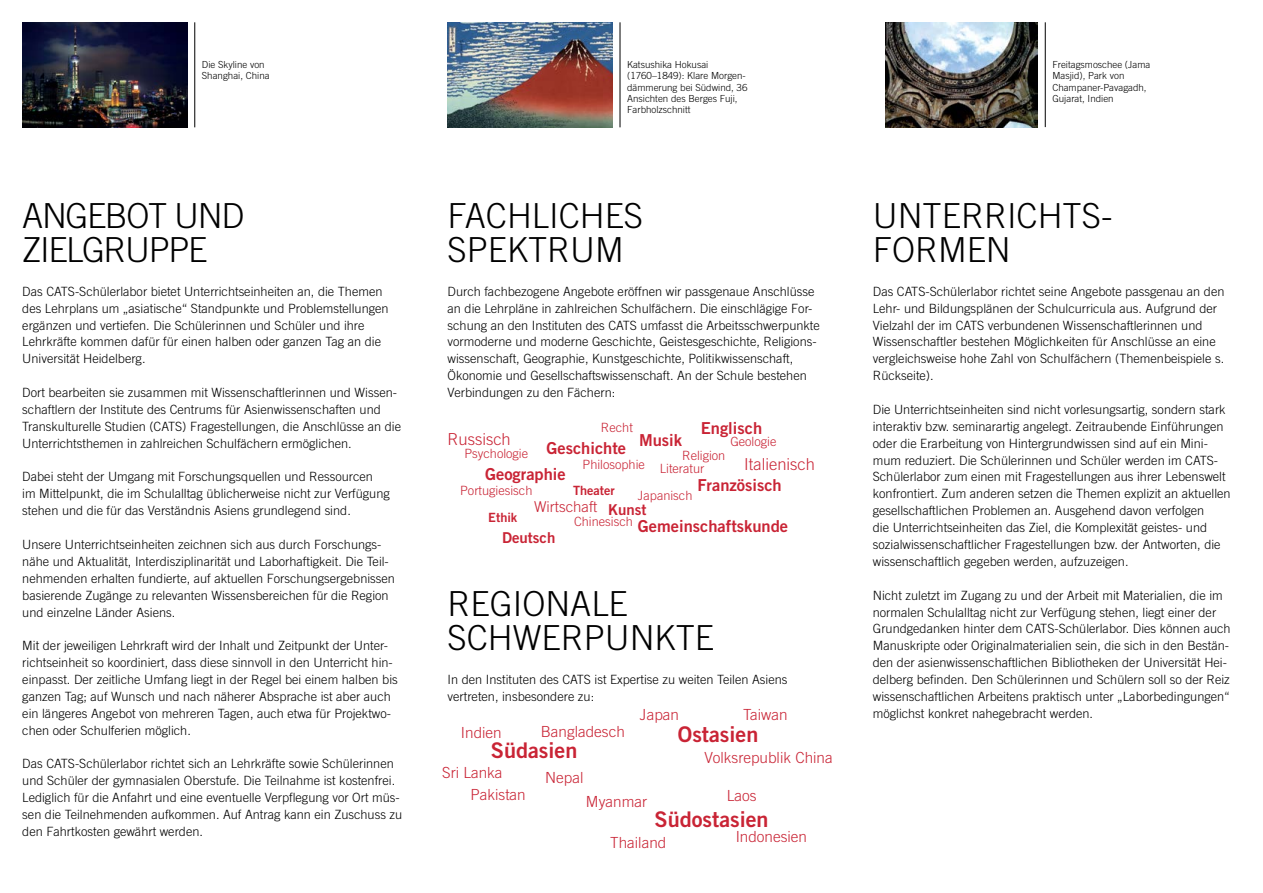
<style>
.page{position:relative;width:1263px;height:893px;background:#fff}
.page>*{position:absolute;margin:0;border:0;box-sizing:border-box;transform-origin:0 0}
.t1{font:300 34.5px/33.8px "Trade Gothic LT Std";color:#000}
.t2{font:300 34.5px/33.8px "Trade Gothic LT Std";letter-spacing:-.04em;color:#000}
.t3{font:21.6px "Trade Gothic LT Std Bd 2";color:#c92435}
.t4{font:16.5px/26.2px "Trade Gothic LT Std Bd 2";color:#c92435}
.t5{font:300 16.5px "Trade Gothic LT Std";color:#c92435}
.t6{font:300 15.3px "Trade Gothic LT Std";color:#c92435}
.t7{font:15px "Trade Gothic LT Std Bd 2";color:#c92435}
.t8{font:300 15px "Trade Gothic LT Std";color:#c92435}
.t9{font:300 12.75px/17px "Trade Gothic LT Std";color:#000}
.t10{font:300 12.75px "Trade Gothic LT Std";color:#c92435}
.t11{font:12.75px "Trade Gothic LT Std Bd 2";color:#c92435}
.t12{font:300 9.75px/11.2px "Trade Gothic LT Std";color:#000}
</style>
<div class="page">
<hr style="left:1045px;top:22px;width:1px;height:105px;background:#000">
<img style="left:885px;top:22px;width:153px;height:105px">
<img style="left:22px;top:22px;width:165px;height:105px">
<img style="left:448px;top:22px;width:164px;height:105px">
<hr style="left:194px;top:22px;width:1px;height:105px;background:#000">
<hr style="left:620px;top:22px;width:1px;height:105px;background:#000">
<p class="t12" style="left:202px;top:59px;width:69px">Die Skyline von<br>Shanghai, China</p>
<p class="t12" style="left:627px;top:59px;width:122px">Katsushika Hokusai (1760–1849): Klare Morgen&shy;dämmerung bei Südwind, 36<br>Ansichten des Berges Fuji,<br>Farbholzschnitt</p>
<h1 class="t2" style="left:22px;top:199px;width:224px">ANGEBOT UND<br>ZIELGRUPPE</h1>
<h1 class="t1" style="left:448px;top:199px;width:197px">FACHLICHES<br>SPEKTRUM</h1>
<p class="t9" style="left:448px;top:283px;width:374px">Durch fachbezogene Angebote eröffnen wir passgenaue Anschlüsse an die Lehrpläne in zahlreichen Schulfächern. Die einschlägige For&shy;schung an den Instituten des CATS umfasst die Arbeitsschwerpunkte vormoderne und moderne Geschichte, Geistesgeschichte, Religions&shy;wissenschaft, Geographie, Kunstgeschichte, Politikwissenschaft, Ökonomie und Gesellschaftswissenschaft. An der Schule bestehen Verbindungen zu den Fächern:</p>
<p class="t9" style="left:22px;top:283px;width:368px">Das CATS-Schülerlabor bietet Unterrichtseinheiten an, die Themen des Lehrplans um „asiatische“ Standpunkte und Problemstellungen ergänzen und vertiefen. Die Schülerinnen und Schüler und ihre Lehrkräfte kommen dafür für einen halben oder ganzen Tag an die Universität Heidelberg.</p>
<p class="t9" style="left:22px;top:384px;width:380px">Dort bearbeiten sie zusammen mit Wissenschaftlerinnen und Wissen&shy;schaftlern der Institute des Centrums für Asienwissenschaften und Transkulturelle Studien (CATS) Fragestellungen, die Anschlüsse an die Unterrichtsthemen in zahlreichen Schulfächern ermöglichen.</p>
<p class="t9" style="left:22px;top:468px;width:369px">Dabei steht der Umgang mit Forschungsquellen und Ressourcen<br>im Mittelpunkt, die im Schulalltag üblicherweise nicht zur Verfügung stehen und die für das Verständnis Asiens grundlegend sind.</p>
<p class="t9" style="left:22px;top:536px;width:374px">Unsere Unterrichtseinheiten zeichnen sich aus durch Forschungs&shy;nähe und Aktualität, Interdisziplinarität und Laborhaftigkeit. Die Teil&shy;nehmenden erhalten fundierte, auf aktuellen Forschungsergebnissen basierende Zugänge zu relevanten Wissensbereichen für die Region und einzelne Länder Asiens.</p>
<p class="t9" style="left:22px;top:637px;width:377px">Mit der jeweiligen Lehrkraft wird der Inhalt und Zeitpunkt der Unter&shy;richtseinheit so koordiniert, dass diese sinnvoll in den Unterricht hin&shy;einpasst. Der zeitliche Umfang liegt in der Regel bei einem halben bis ganzen Tag; auf Wunsch und nach näherer Absprache ist aber auch ein längeres Angebot von mehreren Tagen, auch etwa für Projektwo&shy;chen oder Schulferien möglich.</p>
<p class="t9" style="left:22px;top:755px;width:382px">Das CATS-Schülerlabor richtet sich an Lehrkräfte sowie Schülerinnen und Schüler der gymnasialen Oberstufe. Die Teilnahme ist kostenfrei.<br>Lediglich für die Anfahrt und eine eventuelle Verpflegung vor Ort müs&shy;sen die Teilnehmenden aufkommen. Auf Antrag kann ein Zuschuss zu den Fahrtkosten gewährt werden.</p>
<p class="t4" style="left:701px;top:415px;width:63px">Englisch</p>
<p class="t10" style="left:601px;top:420px;width:33px">Recht</p>
<p class="t5" style="left:448px;top:430px;width:65px">Russisch</p>
<p class="t4" style="left:639px;top:427px;width:45px">Musik</p>
<p class="t10" style="left:660px;top:460px;width:46px">Literatur</p>
<p class="t10" style="left:730px;top:434px;width:48px">Geologie</p>
<p class="t4" style="left:485px;top:434px;width:143px;text-indent:61px">Geschichte<br>Geographie</p>
<p class="t10" style="left:464px;top:446px;width:65px">Psychologie</p>
<p class="t10" style="left:682px;top:448px;width:45px">Religion</p>
<p class="t5" style="left:744px;top:454px;width:72px">Italienisch</p>
<p class="t10" style="left:583px;top:457px;width:64px">Philosophie</p>
<p class="t4" style="left:697px;top:471px;width:86px">Französisch</p>
<p class="t11" style="left:573px;top:483px;width:43px">Theater</p>
<p class="t10" style="left:460px;top:483px;width:74px">Portugiesisch</p>
<p class="t10" style="left:638px;top:488px;width:56px">Japanisch</p>
<p class="t8" style="left:534px;top:498px;width:65px">Wirtschaft</p>
<p class="t7" style="left:608px;top:500px;width:40px">Kunst</p>
<p class="t11" style="left:488px;top:509px;width:31px">Ethik</p>
<p class="t10" style="left:574px;top:514px;width:60px">Chinesisch</p>
<p class="t4" style="left:638px;top:513px;width:152px">Gemeinschaftskunde</p>
<p class="t7" style="left:502px;top:528px;width:55px">Deutsch</p>
<h1 class="t1" style="left:448px;top:587px;width:268px">REGIONALE<br>SCHWERPUNKTE</h1>
<p class="t9" style="left:448px;top:671px;width:341px">In den Instituten des CATS ist Expertise zu weiten Teilen Asiens vertreten, insbesondere zu:</p>
<p class="t6" style="left:640px;top:705px;width:41px">Japan</p>
<p class="t6" style="left:743px;top:705px;width:46px">Taiwan</p>
<h2 class="t3" style="left:678px;top:720px;width:82px">Ostasien</h2>
<p class="t6" style="left:705px;top:748px;width:130px">Volksrepublik China</p>
<p class="t6" style="left:541px;top:723px;width:86px">Bangladesch</p>
<p class="t6" style="left:461px;top:723px;width:42px">Indien</p>
<h2 class="t3" style="left:491px;top:737px;width:88px">Südasien</h2>
<p class="t6" style="left:442px;top:763px;width:62px">Sri Lanka</p>
<p class="t6" style="left:545px;top:769px;width:40px">Nepal</p>
<p class="t6" style="left:470px;top:785px;width:57px">Pakistan</p>
<p class="t6" style="left:586px;top:792px;width:63px">Myanmar</p>
<p class="t6" style="left:727px;top:787px;width:31px">Laos</p>
<p class="t6" style="left:736px;top:827px;width:73px">Indonesien</p>
<h2 class="t3" style="left:655px;top:806px;width:116px">Südostasien</h2>
<p class="t6" style="left:610px;top:833px;width:58px">Thailand</p>
<p class="t12" style="left:1052px;top:59px;width:100px">Freitagsmoschee (Jama<br>Masjid), Park von<br>Champaner-Pavagadh,<br>Gujarat, Indien</p>
<h1 class="t1" style="left:873px;top:199px;width:241px">UNTERRICHTS-<br>FORMEN</h1>
<p class="t9" style="left:873px;top:283px;width:353px">Das CATS-Schülerlabor richtet seine Angebote passgenau an den Lehr- und Bildungsplänen der Schulcurricula aus. Aufgrund der Vielzahl der im CATS verbundenen Wissenschaftlerinnen und Wissenschaftler bestehen Möglichkeiten für Anschlüsse an eine vergleichsweise hohe Zahl von Schulfächern (Themenbeispiele s.<br>Rückseite).</p>
<p class="t9" style="left:873px;top:401px;width:359px">Die Unterrichtseinheiten sind nicht vorlesungsartig, sondern stark interaktiv bzw. seminarartig angelegt. Zeitraubende Einführungen oder die Erarbeitung von Hintergrundwissen sind auf ein Mini&shy;mum reduziert. Die Schülerinnen und Schüler werden im CATS-Schülerlabor zum einen mit Fragestellungen aus ihrer Lebenswelt konfrontiert. Zum anderen setzen die Themen explizit an aktuellen gesellschaftlichen Problemen an. Ausgehend davon verfolgen<br>die Unterrichtseinheiten das Ziel, die Komplexität geistes- und sozialwissenschaftlicher Fragestellungen bzw. der Antworten, die wissenschaftlich gegeben werden, aufzuzeigen.</p>
<p class="t9" style="left:873px;top:586px;width:359px">Nicht zuletzt im Zugang zu und der Arbeit mit Materialien, die im normalen Schulalltag nicht zur Verfügung stehen, liegt einer der Grundgedanken hinter dem CATS-Schülerlabor. Dies können auch Manuskripte oder Originalmaterialien sein, die sich in den Bestän&shy;den der asienwissenschaftlichen Bibliotheken der Universität Hei&shy;delberg befinden. Den Schülerinnen und Schülern soll so der Reiz wissenschaftlichen Arbeitens praktisch unter „Laborbedingungen“ möglichst konkret nahegebracht werden.</p>
</div>
